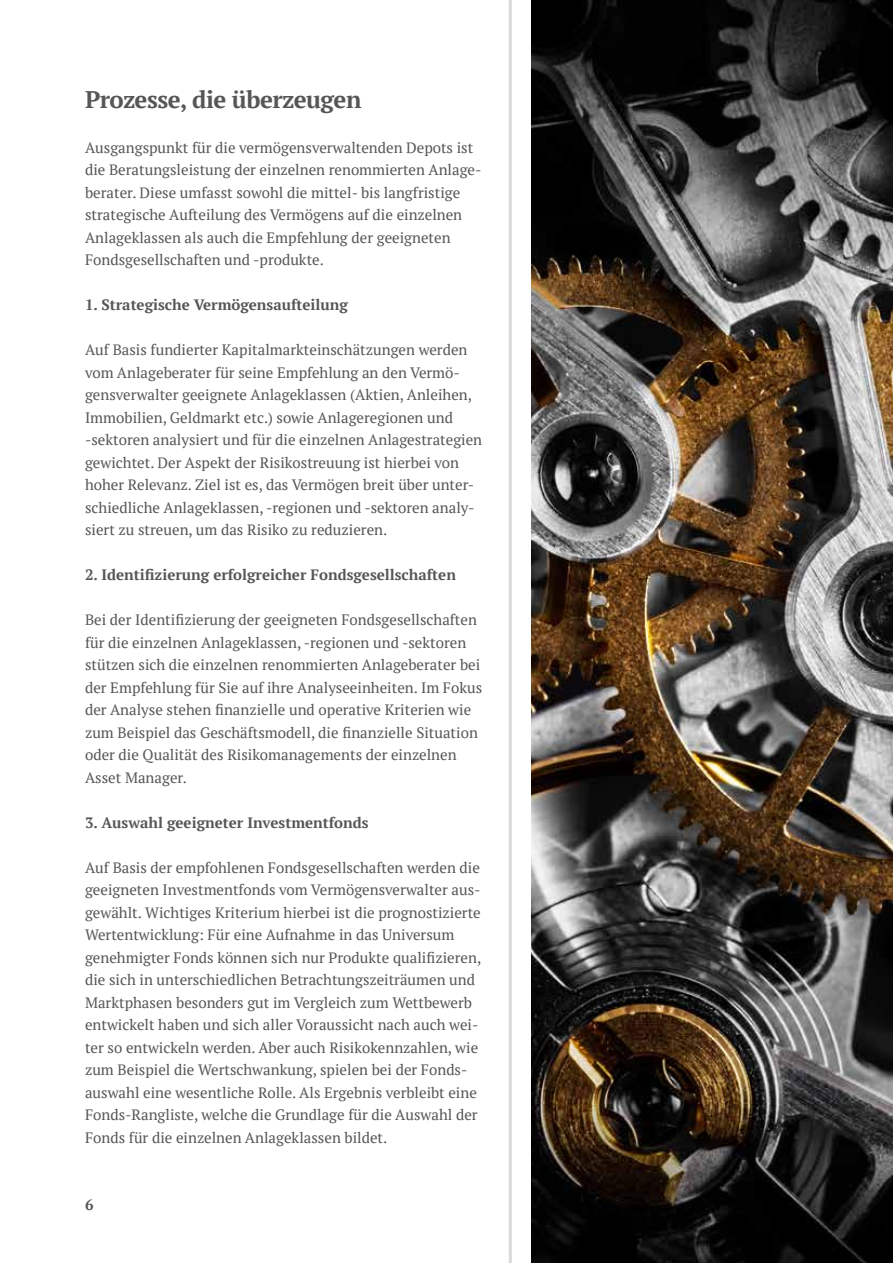
<style>
.page{position:relative;width:893px;height:1263px;background:#fff}
.page>*{position:absolute;margin:0;border:0;box-sizing:border-box;transform-origin:0 0}
.t1{font:700 24px "PT Serif";letter-spacing:-.02em;color:#565655}
.t2{font:15px/22.5px "PT Serif";color:#565655}
.t3{font:700 15px "PT Serif";color:#565655}
</style>
<div class="page">
<img style="left:531px;top:0;width:362px;height:1263px">
<hr style="left:509px;top:0;width:3px;height:1263px;background:#d9dada">
<h1 class="t1" style="left:85px;top:83px;width:278px">Prozesse, die überzeugen</h1>
<p class="t2" style="left:85px;top:136px;width:398px">Ausgangspunkt für die vermögensverwaltenden Depots ist die Beratungsleistung der einzelnen renommierten Anlage&shy;berater. Diese umfasst sowohl die mittel- bis langfristige strategische Aufteilung des Vermögens auf die einzelnen Anlageklassen als auch die Empfehlung der geeigneten Fondsgesellschaften und -produkte.</p>
<p class="t3" style="left:85px;top:295px;width:264px">1. Strategische Vermögensaufteilung</p>
<p class="t2" style="left:85px;top:338px;width:399px">Auf Basis fundierter Kapitalmarkteinschätzungen werden vom Anlageberater für seine Empfehlung an den Vermö&shy;gensverwalter geeignete Anlageklassen (Aktien, Anleihen, Immobilien, Geldmarkt etc.) sowie Anlageregionen und -sektoren analysiert und für die einzelnen Anlagestrategien gewichtet. Der Aspekt der Risikostreuung ist hierbei von hoher Relevanz. Ziel ist es, das Vermögen breit über unter&shy;schiedliche Anlageklassen, -regionen und -sektoren analy&shy;siert zu streuen, um das Risiko zu reduzieren.</p>
<p class="t3" style="left:85px;top:565px;width:372px">2. Identifizierung erfolgreicher Fondsgesellschaften</p>
<p class="t2" style="left:85px;top:608px;width:399px">Bei der Identifizierung der geeigneten Fondsgesellschaften für die einzelnen Anlageklassen, -regionen und -sektoren stützen sich die einzelnen renommierten Anlageberater bei der Empfehlung für Sie auf ihre Analyseeinheiten. Im Fokus der Analyse stehen finanzielle und operative Kriterien wie zum Beispiel das Geschäftsmodell, die finanzielle Situation oder die Qualität des Risikomanagements der einzelnen Asset Manager.</p>
<p class="t3" style="left:85px;top:812px;width:285px">3. Auswahl geeigneter Investmentfonds</p>
<p class="t2" style="left:85px;top:856px;width:398px">Auf Basis der empfohlenen Fondsgesellschaften werden die geeigneten Investmentfonds vom Vermögensverwalter aus&shy;gewählt. Wichtiges Kriterium hierbei ist die prognostizierte Wertentwicklung: Für eine Aufnahme in das Universum genehmigter Fonds können sich nur Produkte qualifizieren, die sich in unterschiedlichen Betrachtungszeiträumen und Marktphasen besonders gut im Vergleich zum Wettbewerb entwickelt haben und sich aller Voraussicht nach auch wei&shy;ter so entwickeln werden. Aber auch Risikokennzahlen, wie zum Beispiel die Wertschwankung, spielen bei der Fonds&shy;auswahl eine wesentliche Rolle. Als Ergebnis verbleibt eine Fonds-Rangliste, welche die Grundlage für die Auswahl der Fonds für die einzelnen Anlageklassen bildet.</p>
<p class="t3" style="left:85px;top:1195px;width:10px">6</p>
</div>
